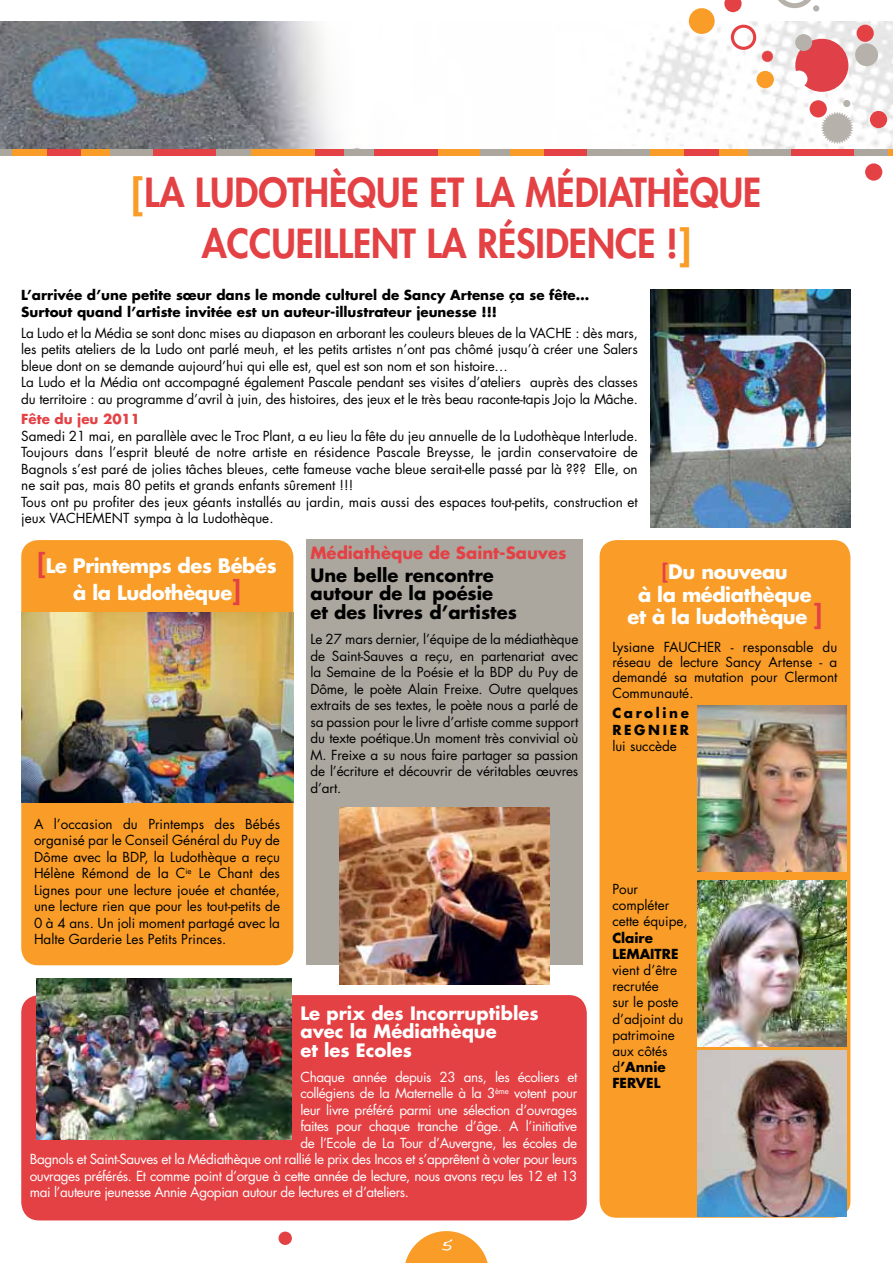
<style>
.page{position:relative;width:893px;height:1263px;background:#fff}
.page>*{position:absolute;margin:0;border:0;box-sizing:border-box;transform-origin:0 0}
.t1{font:800 39px/51px "Futura Std";color:#e44145;scale:.95 1}
.t2{font:21px "Handwriting Dakota";color:#fff}
.t3{font:700 19.5px/22.5px "Futura Std";letter-spacing:-.02em;color:#fff;text-align:center}
.t4{font:700 18px/18.8px "Futura Std";color:#000}
.t5{font:700 18px/18.5px "Futura Std";color:#fff}
.t6{font:700 16.5px "Futura Std";color:#e44145}
.t7{font:13.5px/16.5px "Futura Std";color:#000}
.t8{font:13.5px "Futura Std";letter-spacing:-.03em;color:#fff}
.t9{font:700 13.5px/16.2px "Futura Std";color:#000}
.t10{font:700 13.5px "Futura Std";color:#e44145}
.s1{font-weight:700;color:#f99d28}
.s2{font-size:25.5px;color:#e44145}
.s3{color:#e44145}
.s4{font-weight:700}
</style>
<div class="page">
<img style="left:0;top:21px;width:893px;height:128px">
<div style="left:0;top:149px;width:13px;height:6px;background:#aba79f"></div>
<div style="left:13px;top:149px;width:34px;height:6px;background:#f99d28"></div>
<div style="left:47px;top:149px;width:42px;height:6px;background:#e44145"></div>
<div style="left:81px;top:149px;width:30px;height:6px;background:#f99d28"></div>
<div style="left:111px;top:149px;width:42px;height:6px;background:#aba79f"></div>
<div style="left:153px;top:149px;width:64px;height:6px;background:#e44145"></div>
<div style="left:217px;top:149px;width:34px;height:6px;background:#aba79f"></div>
<div style="left:251px;top:149px;width:64px;height:6px;background:#f99d28"></div>
<div style="left:315px;top:149px;width:29px;height:6px;background:#e44145"></div>
<div style="left:344px;top:149px;width:34px;height:6px;background:#aba79f"></div>
<div style="left:374px;top:149px;width:64px;height:6px;background:#e44145"></div>
<div style="left:438px;top:149px;width:42px;height:6px;background:#f99d28"></div>
<div style="left:480px;top:149px;width:30px;height:6px;background:#aba79f"></div>
<div style="left:510px;top:149px;width:34px;height:6px;background:#f99d28"></div>
<div style="left:544px;top:149px;width:43px;height:6px;background:#e44145"></div>
<div style="left:587px;top:149px;width:64px;height:6px;background:#aba79f"></div>
<div style="left:651px;top:149px;width:34px;height:6px;background:#f99d28"></div>
<div style="left:685px;top:149px;width:42px;height:6px;background:#e44145"></div>
<div style="left:719px;top:149px;width:29px;height:6px;background:#f99d28"></div>
<div style="left:748px;top:149px;width:43px;height:6px;background:#aba79f"></div>
<div style="left:791px;top:149px;width:64px;height:6px;background:#e44145"></div>
<div style="left:855px;top:149px;width:34px;height:6px;background:#aba79f"></div>
<svg style="left:889px;top:149px;width:4px;height:6px"></svg>
<svg style="left:761px;top:50px;width:12px;height:12px"></svg>
<div style="left:689px;top:8px;width:26px;height:26px;background:#f99d28;border-radius:50%"></div>
<svg style="left:724px;top:0;width:18px;height:12px"></svg>
<div style="left:731px;top:25px;width:25px;height:25px;border:3px solid #e44145;border-radius:50%"></div>
<div style="left:756px;top:71px;width:18px;height:17px;background:#f99d28;border-radius:50%"></div>
<div style="left:795px;top:39px;width:53px;height:53px;background:#e04047;border-radius:50%"></div>
<div style="left:795px;top:34px;width:17px;height:17px;background:#b6b2ab;border-radius:50%"></div>
<div style="left:790px;top:71px;width:17px;height:16px;background:#fff;border-radius:50%"></div>
<svg style="left:778px;top:0;width:36px;height:8px"></svg>
<div style="left:813px;top:5px;width:6px;height:7px;background:#b6b2ab;border-radius:50%"></div>
<div style="left:855px;top:43px;width:23px;height:23px;background:#b6b2ab;border-radius:50%"></div>
<div style="left:857px;top:25px;width:17px;height:17px;background:#e44145;border-radius:50%"></div>
<div style="left:843px;top:100px;width:7px;height:7px;background:#b6b2ab;border-radius:50%"></div>
<div style="left:810px;top:100px;width:17px;height:17px;background:#e44145;border-radius:50%"></div>
<div style="left:870px;top:111px;width:17px;height:17px;background:#e44145;border-radius:50%"></div>
<div style="left:865px;top:163px;width:17px;height:18px;background:#e44145;border-radius:50%"></div>
<svg style="left:821px;top:112px;width:32px;height:32px"></svg>
<div style="left:279px;top:1231px;width:13px;height:14px;background:#e44145;border-radius:50%"></div>
<img style="left:651px;top:289px;width:199px;height:238px">
<div style="left:21px;top:540px;width:272px;height:425px;background:#f99d28;border-radius:17px"></div>
<div style="left:600px;top:540px;width:250px;height:678px;background:#f99d28;border-radius:17px"></div>
<img style="left:22px;top:612px;width:271px;height:190px">
<div style="left:306px;top:540px;width:277px;height:425px;background:#aba79f"></div>
<img style="left:339px;top:808px;width:211px;height:177px">
<img style="left:697px;top:706px;width:149px;height:166px">
<div style="left:21px;top:995px;width:566px;height:225px;background:#e44145;border-radius:18px"></div>
<img style="left:37px;top:978px;width:255px;height:161px">
<svg style="left:405px;top:1231px;width:83px;height:32px"></svg>
<img style="left:697px;top:880px;width:149px;height:166px">
<img style="left:697px;top:1050px;width:149px;height:166px">
<h1 class="t1" style="left:202px;top:167px;width:587px;text-indent:-70px"><span class="s1">[</span>LA LUDOTHÈQUE ET LA MÉDIATHÈQUE<br>ACCUEILLENT</h1>
<h1 class="t1" style="left:427px;top:218px;width:280px">LA RÉSIDENCE !<span class="s1">]</span></h1>
<p class="t9" style="left:21px;top:287px;width:569px">L’arrivée d’une petite sœur dans le monde culturel de Sancy Artense ça se fête…<br>Surtout quand l’artiste invitée est un auteur-illustrateur jeunesse !!!</p>
<p class="t7" style="left:21px;top:324px;width:618px">La Ludo et la Média se sont donc mises au diapason en arborant les couleurs bleues de la VACHE : dès mars, les petits ateliers de la Ludo ont parlé meuh, et les petits artistes n’ont pas chômé jusqu’à créer une Salers bleue dont on se demande aujourd’hui qui elle est, quel est son nom et son histoire…<br>La Ludo et la Média ont accompagné également Pascale pendant ses visites d’ateliers auprès des classes du territoire : au programme d’avril à juin, des histoires, des jeux et le très beau raconte-tapis Jojo la Mâche.</p>
<p class="t10" style="left:21px;top:410px;width:120px">Fête du jeu 2011</p>
<p class="t7" style="left:21px;top:428px;width:618px">Samedi 21 mai, en parallèle avec le Troc Plant, a eu lieu la fête du jeu annuelle de la Ludothèque Interlude.<br>Toujours dans l’esprit bleuté de notre artiste en résidence Pascale Breysse, le jardin conservatoire de Bagnols s’est paré de jolies tâches bleues, cette fameuse vache bleue serait-elle passé par là ??? Elle, on ne sait pas, mais 80 petits et grands enfants sûrement !!!<br>Tous ont pu profiter des jeux géants installés au jardin, mais aussi des espaces tout-petits, construction et jeux VACHEMENT sympa à la Ludothèque.</p>
<h3 class="t3" style="left:37px;top:552px;width:241px;line-height:27px"><span class="s2">[</span>Le Printemps des Bébés à la Ludothèque<span class="s2">]</span></h3>
<p class="t7" style="left:34px;top:815px;width:248px;text-align:justify">A l’occasion du Printemps des Bébés organisé par le Conseil Général du Puy de Dôme avec la BDP, la Ludothèque a reçu Hélène Rémond de la C<sup>ie</sup> Le Chant des Lignes pour une lecture jouée et chantée, une lecture rien que pour les tout-petits de 0 à 4 ans. Un joli moment partagé avec la Halte Garderie Les Petits Princes.</p>
<p class="t6" style="left:310px;top:542px;width:258px">Médiathèque de Saint-Sauves</p>
<h3 class="t4" style="left:310px;top:565px;width:208px">Une belle rencontre autour de la poésie<br>et des livres d’artistes</h3>
<p class="t7" style="left:310px;top:631px;width:269px;text-align:justify">Le 27 mars dernier, l’équipe de la médiathèque de Saint-Sauves a reçu, en partenariat avec la Semaine de la Poésie et la BDP du Puy de Dôme, le poète Alain Freixe. Outre quelques extraits de ses textes, le poète nous a parlé de sa passion pour le livre d’artiste comme support du texte poétique.Un moment très convivial où M. Freixe a su nous faire partager sa passion de l’écriture et découvrir de véritables œuvres d’art.</p>
<h3 class="t5" style="left:300px;top:1004px;width:240px">Le prix des Incorruptibles avec la Médiathèque<br>et les Ecoles</h3>
<p class="t8" style="left:300px;top:1068px;width:278px">Chaque année depuis 23 ans, les écoliers et</p>
<p class="t8" style="left:300px;top:1084px;width:278px">collégiens de la Maternelle à la 3<sup>ème</sup> votent pour</p>
<p class="t8" style="left:300px;top:1101px;width:278px">leur livre préféré parmi une sélection d’ouvrages</p>
<p class="t8" style="left:300px;top:1117px;width:278px">faites pour chaque tranche d’âge. A l’initiative</p>
<p class="t8" style="left:300px;top:1134px;width:278px">de l’Ecole de La Tour d’Auvergne, les écoles de</p>
<p class="t8" style="left:30px;top:1150px;width:549px">Bagnols et Saint-Sauves et la Médiathèque ont rallié le prix des Incos et s’apprêtent à voter pour leurs</p>
<p class="t8" style="left:30px;top:1167px;width:549px">ouvrages préférés. Et comme point d’orgue à cette année de lecture, nous avons reçu les 12 et 13</p>
<p class="t8" style="left:30px;top:1183px;width:381px">mai l’auteure jeunesse Annie Agopian autour de lectures et d’ateliers.</p>
<h2 class="t2" style="left:441px;top:1229px;width:13px">5</h2>
<h3 class="t3" style="left:628px;top:560px;width:196px"><span class="s3">[</span>Du nouveau<br>à la médiathèque et à la ludothèque <span class="s2">]</span></h3>
<p class="t7" style="left:612px;top:639px;width:227px;line-height:15.5px;text-align:justify">Lysiane FAUCHER - responsable du réseau de lecture Sancy Artense - a demandé sa mutation pour Clermont Communauté.</p>
<p class="t9" style="left:612px;top:705px;width:78px">Caroline<br>RE GNIER</p>
<p class="t7" style="left:612px;top:738px;width:66px">lui succède</p>
<p class="t7" style="left:612px;top:881px;width:77px">Pour compléter cette équipe,</p>
<p class="t9" style="left:612px;top:929px;width:51px">Claire<br>LEMAITRE</p>
<p class="t7" style="left:612px;top:962px;width:73px">vient d’être recrutée<br>sur le poste d’adjoint du patrimoine aux côtés d<span class="s4">’Annie<br>FERVEL</span></p>
</div>
